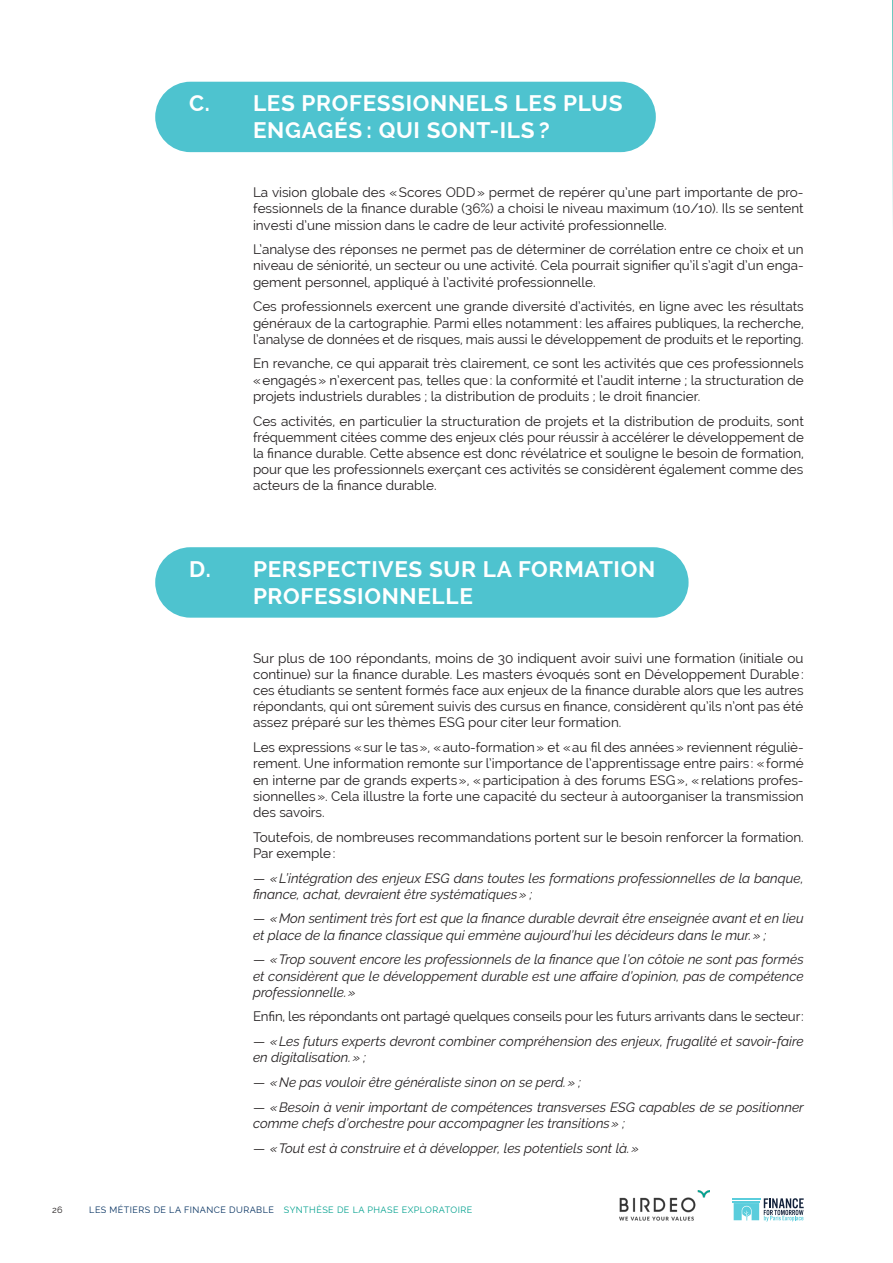
<style>
.page{position:relative;width:893px;height:1263px;background:#fff}
.page>*{position:absolute;margin:0;border:0;box-sizing:border-box;transform-origin:0 0}
.T2{font:700 22.5px/27px "Raleway";letter-spacing:.03em;color:#fff;text-align:center}
.texte_lecture{font:13.5px/16.2px "Raleway";color:#231f20;text-align:justify}
.t1{font:italic 13.5px/16.2px "Raleway";color:#231f20}
.t2{font:9px "Raleway";letter-spacing:.05em;color:#00a08e}
.t3{font:9px "Raleway";color:#231f20}
.s1{font-style:normal}
.s2{color:#002e5e}
</style>
<div class="page">
<hr style="left:732px;top:1198px;width:29px;height:2px;background:#5acddc">
<svg style="left:733px;top:1198px;width:71px;height:23px"></svg>
<img style="left:620px;top:1191px;width:89px;height:30px">
<div style="left:155px;top:82px;width:501px;height:70px;background:#4ec3cf;border-radius:35px"></div>
<div style="left:155px;top:547px;width:534px;height:71px;background:#4ec3cf;border-radius:35px"></div>
<svg style="left:892px;top:0;width:1px;height:224px"></svg>
<p class="T2" style="left:189px;top:90px;width:435px">C. LES PROFESSIONNELS LES PLUS<br>ENGAGÉS : QUI SONT-ILS ?</p>
<p class="texte_lecture" style="left:253px;top:184px;width:552px">La vision globale des «Scores ODD» permet de repérer qu’une part importante de pro&shy;fessionnels de la finance durable (36%) a choisi le niveau maximum (10/10). Ils se sentent investi d’une mission dans le cadre de leur activité professionnelle.</p>
<p class="texte_lecture" style="left:253px;top:241px;width:552px">L’analyse des réponses ne permet pas de déterminer de corrélation entre ce choix et un niveau de séniorité, un secteur ou une activité. Cela pourrait signifier qu’il s’agit d’un enga&shy;gement personnel, appliqué à l’activité professionnelle.</p>
<p class="texte_lecture" style="left:253px;top:298px;width:552px">Ces professionnels exercent une grande diversité d’activités, en ligne avec les résultats généraux de la cartographie. Parmi elles notamment: les affaires publiques, la recherche, l’analyse de données et de risques, mais aussi le développement de produits et le reporting.</p>
<p class="texte_lecture" style="left:253px;top:355px;width:552px">En revanche, ce qui apparait très clairement, ce sont les activités que ces professionnels «engagés» n’exercent pas, telles que: la conformité et l’audit interne ; la structuration de projets industriels durables ; la distribution de produits ; le droit financier.</p>
<p class="texte_lecture" style="left:253px;top:413px;width:552px">Ces activités, en particulier la structuration de projets et la distribution de produits, sont fréquemment citées comme des enjeux clés pour réussir à accélérer le développement de la finance durable. Cette absence est donc révélatrice et souligne le besoin de formation, pour que les professionnels exerçant ces activités se considèrent également comme des acteurs de la finance durable.</p>
<p class="T2" style="left:253px;top:556px;width:404px;text-align:left;text-indent:-64px">D. PERSPECTIVES SUR LA FORMATION<br>PROFESSIONNELLE</p>
<p class="texte_lecture" style="left:253px;top:650px;width:552px">Sur plus de 100 répondants, moins de 30 indiquent avoir suivi une formation (initiale ou continue) sur la finance durable. Les masters évoqués sont en Développement Durable: ces étudiants se sentent formés face aux enjeux de la finance durable alors que les autres répondants, qui ont sûrement suivis des cursus en finance, considèrent qu’ils n’ont pas été assez préparé sur les thèmes ESG pour citer leur formation.</p>
<p class="texte_lecture" style="left:253px;top:739px;width:552px">Les expressions «sur le tas», «auto-formation» et «au fil des années» reviennent réguliè&shy;rement. Une information remonte sur l’importance de l’apprentissage entre pairs: «formé en interne par de grands experts», «participation à des forums ESG», «relations profes&shy;sionnelles». Cela illustre la forte une capacité du secteur à autoorganiser la transmission des savoirs.</p>
<p class="texte_lecture" style="left:253px;top:829px;width:552px">Toutefois, de nombreuses recommandations portent sur le besoin renforcer la formation.<br>Par exemple:</p>
<p class="t1" style="left:253px;top:870px;width:552px"><span class="s1">—</span> « L’intégration des enjeux ESG dans toutes les formations professionnelles de la banque, finance, achat, devraient être systématiques » ;</p>
<p class="t1" style="left:253px;top:910px;width:552px"><span class="s1">—</span> « Mon sentiment très fort est que la finance durable devrait être enseignée avant et en lieu et place de la finance classique qui emmène aujourd’hui les décideurs dans le mur. » ;</p>
<p class="t1" style="left:253px;top:951px;width:552px;text-align:justify"><span class="s1">—</span> « Trop souvent encore les professionnels de la finance que l’on côtoie ne sont pas formés et considèrent que le développement durable est une affaire d’opinion, pas de compétence professionnelle.»</p>
<p class="texte_lecture" style="left:253px;top:1008px;width:552px">Enfin, les répondants ont partagé quelques conseils pour les futurs arrivants dans le secteur:</p>
<p class="t1" style="left:253px;top:1033px;width:552px"><span class="s1">—</span> « Les futurs experts devront combiner compréhension des enjeux, frugalité et savoir-faire en digitalisation. » ;</p>
<p class="t1" style="left:253px;top:1074px;width:330px"><span class="s1">—</span> « Ne pas vouloir être généraliste sinon on se perd. » ;</p>
<p class="t1" style="left:253px;top:1099px;width:552px"><span class="s1">—</span> « Besoin à venir important de compétences transverses ESG capables de se positionner comme chefs d’orchestre pour accompagner les transitions » ;</p>
<p class="t1" style="left:253px;top:1140px;width:387px"><span class="s1">—</span> « Tout est à construire et à développer, les potentiels sont là. »</p>
<p class="t3" style="left:52px;top:1205px;width:12px">26</p>
<p class="t2" style="left:89px;top:1205px;width:384px"><span class="s2">LES MÉTIERS DE LA FINANCE DURABLE</span> SYNTHÈSE DE LA PHASE EXPLORATOIRE</p>
</div>
